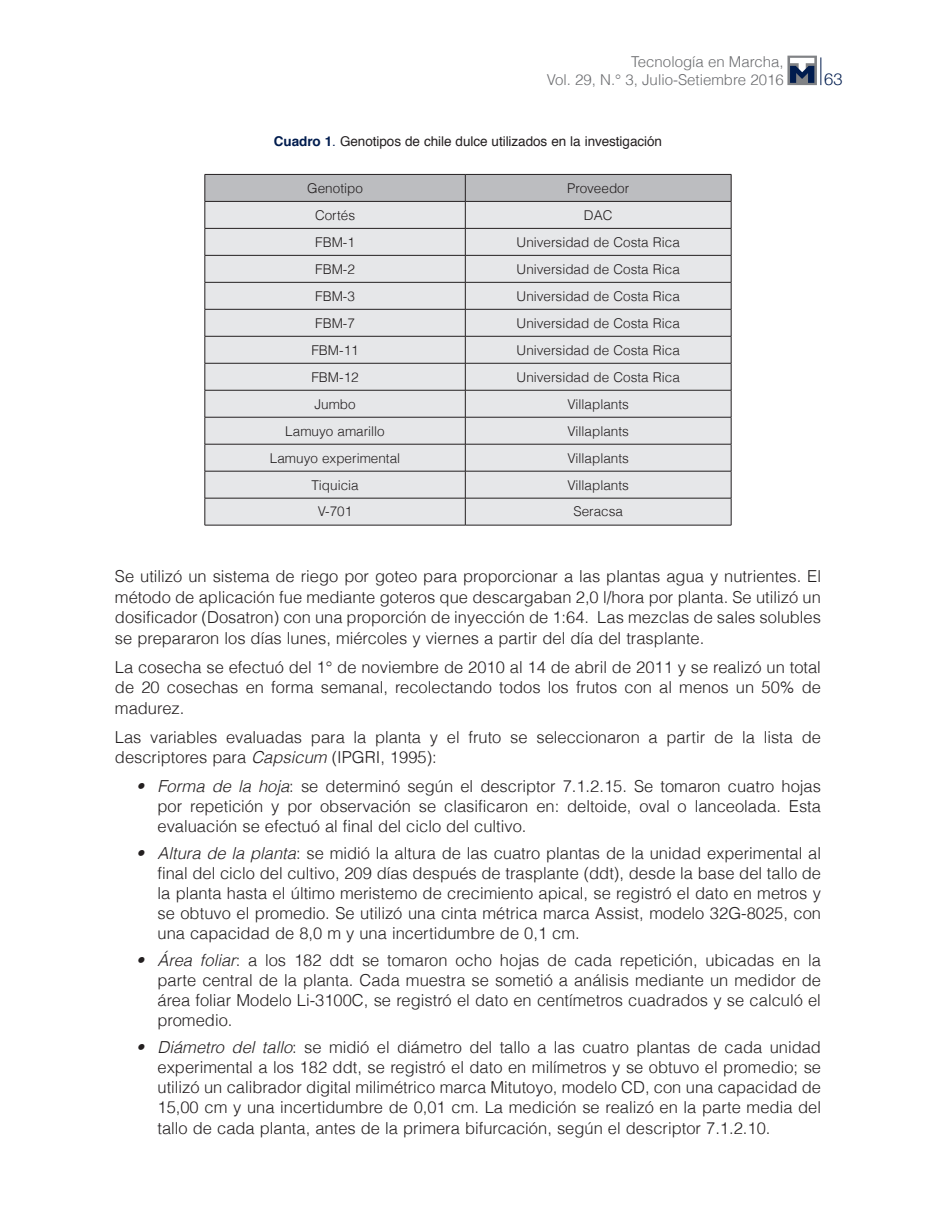
<style>
.page{position:relative;width:936px;height:1206px;background:#fff}
.page>*{position:absolute;margin:0;border:0;box-sizing:border-box;transform-origin:0 0}
._10Escalonado{font:300 16.5px/20.1px "Helvetica";color:#231f20;text-align:justify}
._6texto{font:300 16.5px/20.4px "Helvetica";color:#231f20;text-align:justify}
.t1{font:300 16.5px "Helvetica Neue";color:#001c4e}
.t2{font:300 15px/18px "Helvetica";color:#6c6d70;text-align:right}
.textocuadros{font:300 13.5px "Helvetica";color:#231f20}
._9tituloscuadros1{font:13.5px "Helvetica";letter-spacing:-.005em;color:#231f20}
.s1{font-weight:700;color:#001c4e}
.s2{color:#001c4e}
.s3{font-style:italic}
</style>
<div class="page">
<svg style="left:820px;top:57px;width:1px;height:28px"></svg>
<svg style="left:787px;top:56px;width:29px;height:29px"></svg>
<svg style="left:789px;top:58px;width:25px;height:25px"></svg>
<svg style="left:204px;top:174px;width:527px;height:350px;background:#dadbdd"></svg>
<hr style="left:204px;top:524px;width:261px;height:1px;background:#231f20">
<hr style="left:465px;top:524px;width:266px;height:1px;background:#231f20">
<p class="t2" style="left:546px;top:53px;width:238px">Tecnología en Marcha,<br>Vol. 29, N.° 3, Julio-Setiembre 2016</p>
<p class="_9tituloscuadros1" style="left:274px;top:131px;width:389px"><span class="s1">Cuadro 1</span><span class="s2">.</span> Genotipos de chile dulce utilizados en la investigación</p>
<p class="textocuadros" style="left:307px;top:179px;width:57px">Genotipo</p>
<p class="textocuadros" style="left:567px;top:179px;width:64px">Proveedor</p>
<p class="textocuadros" style="left:315px;top:206px;width:42px">Cortés</p>
<p class="textocuadros" style="left:583px;top:206px;width:30px">DAC</p>
<p class="textocuadros" style="left:315px;top:233px;width:41px">FBM-1</p>
<p class="textocuadros" style="left:516px;top:233px;width:165px">Universidad de Costa Rica</p>
<p class="textocuadros" style="left:315px;top:260px;width:41px">FBM-2</p>
<p class="textocuadros" style="left:516px;top:260px;width:165px">Universidad de Costa Rica</p>
<p class="textocuadros" style="left:315px;top:287px;width:41px">FBM-3</p>
<p class="textocuadros" style="left:516px;top:287px;width:165px">Universidad de Costa Rica</p>
<p class="textocuadros" style="left:315px;top:314px;width:41px">FBM-7</p>
<p class="textocuadros" style="left:516px;top:314px;width:165px">Universidad de Costa Rica</p>
<p class="textocuadros" style="left:311px;top:341px;width:49px">FBM-11</p>
<p class="textocuadros" style="left:516px;top:341px;width:165px">Universidad de Costa Rica</p>
<p class="textocuadros" style="left:311px;top:368px;width:49px">FBM-12</p>
<p class="textocuadros" style="left:516px;top:368px;width:165px">Universidad de Costa Rica</p>
<p class="textocuadros" style="left:314px;top:395px;width:43px">Jumbo</p>
<p class="textocuadros" style="left:567px;top:395px;width:63px">Villaplants</p>
<p class="textocuadros" style="left:285px;top:422px;width:101px">Lamuyo amarillo</p>
<p class="textocuadros" style="left:567px;top:422px;width:63px">Villaplants</p>
<p class="textocuadros" style="left:270px;top:449px;width:132px">Lamuyo experimental</p>
<p class="textocuadros" style="left:567px;top:449px;width:63px">Villaplants</p>
<p class="textocuadros" style="left:311px;top:476px;width:49px">Tiquicia</p>
<p class="textocuadros" style="left:567px;top:476px;width:63px">Villaplants</p>
<p class="textocuadros" style="left:317px;top:503px;width:36px">V-701</p>
<p class="textocuadros" style="left:573px;top:503px;width:51px">Seracsa</p>
<p class="t1" style="left:823px;top:69px;width:20px">63</p>
<p class="_6texto" style="left:115px;top:566px;width:707px">Se utilizó un sistema de riego por goteo para proporcionar a las plantas agua y nutrientes. El método de aplicación fue mediante goteros que descargaban 2,0 l/hora por planta. Se utilizó un dosificador (Dosatron) con una proporción de inyección de 1:64. Las mezclas de sales solubles se prepararon los días lunes, miércoles y viernes a partir del día del trasplante.</p>
<p class="_6texto" style="left:115px;top:656px;width:707px">La cosecha se efectuó del 1° de noviembre de 2010 al 14 de abril de 2011 y se realizó un total de 20 cosechas en forma semanal, recolectando todos los frutos con al menos un 50% de madurez.</p>
<p class="_6texto" style="left:115px;top:726px;width:707px">Las variables evaluadas para la planta y el fruto se seleccionaron a partir de la lista de descriptores para <span class="s3">Capsicum</span> (IPGRI, 1995):</p>
<p class="_10Escalonado" style="left:157px;top:775px;width:664px;text-indent:-21px"><span class="s3">• Forma de la hoja</span>: se determinó según el descriptor 7.1.2.15. Se tomaron cuatro hojas por repetición y por observación se clasificaron en: deltoide, oval o lanceolada. Esta evaluación se efectuó al final del ciclo del cultivo.</p>
<p class="_10Escalonado" style="left:157px;top:842px;width:664px;text-indent:-21px"><span class="s3">• Altura de la planta</span>: se midió la altura de las cuatro plantas de la unidad experimental al final del ciclo del cultivo, 209 días después de trasplante (ddt), desde la base del tallo de la planta hasta el último meristemo de crecimiento apical, se registró el dato en metros y se obtuvo el promedio. Se utilizó una cinta métrica marca Assist, modelo 32G-8025, con una capacidad de 8,0 m y una incertidumbre de 0,1 cm.</p>
<p class="_10Escalonado" style="left:157px;top:949px;width:664px;text-indent:-21px"><span class="s3">• Área foliar</span>: a los 182 ddt se tomaron ocho hojas de cada repetición, ubicadas en la parte central de la planta. Cada muestra se sometió a análisis mediante un medidor de área foliar Modelo Li-3100C, se registró el dato en centímetros cuadrados y se calculó el promedio.</p>
<p class="_10Escalonado" style="left:157px;top:1036px;width:664px;text-indent:-21px"><span class="s3">• Diámetro del tallo</span>: se midió el diámetro del tallo a las cuatro plantas de cada unidad experimental a los 182 ddt, se registró el dato en milímetros y se obtuvo el promedio; se utilizó un calibrador digital milimétrico marca Mitutoyo, modelo CD, con una capacidad de 15,00 cm y una incertidumbre de 0,01 cm. La medición se realizó en la parte media del tallo de cada planta, antes de la primera bifurcación, según el descriptor 7.1.2.10.</p>
</div>
